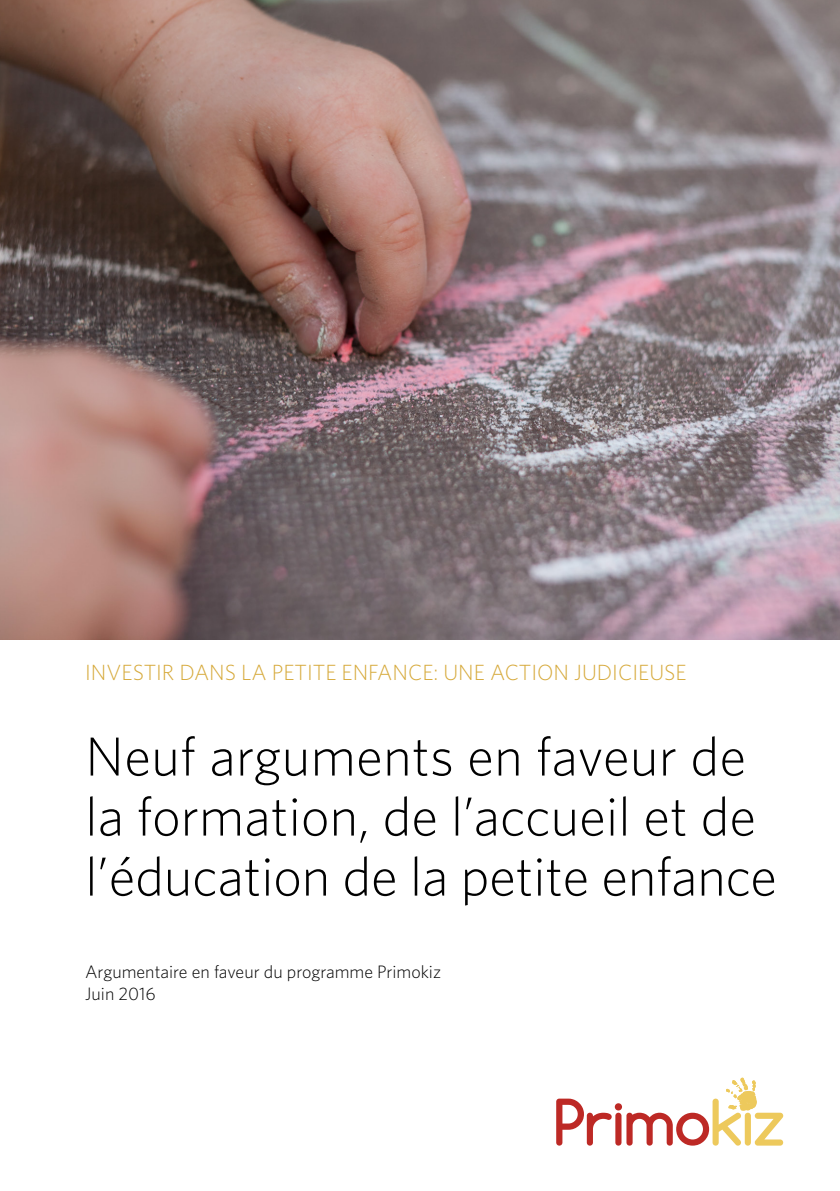
<style>
.page{position:relative;width:840px;height:1191px;background:#fff}
.page>*{position:absolute;margin:0;border:0;box-sizing:border-box;transform-origin:0 0}
.t1{font:300 55px/60px "Whitney HTF";color:#000}
.t2{font:300 22px "Whitney HTF";color:#d6a93a}
.t3{font:300 18px/22px "Whitney HTF";color:#000}
</style>
<div class="page">
<svg style="left:556px;top:1077px;width:226px;height:68px"></svg>
<img style="left:0;top:0;width:839px;height:639px">
<p class="t2" style="left:85px;top:659px;width:602px">INVESTIR DANS LA PETITE ENFANCE: UNE ACTION JUDICIEUSE</p>
<p class="t1" style="left:85px;top:725px;width:693px">Neuf arguments en faveur de la formation, de l’accueil et de l’éducation de la petite enfance</p>
<p class="t3" style="left:85px;top:960px;width:357px">Argumentaire en faveur du programme Primokiz<br>Juin 2016</p>
</div>
